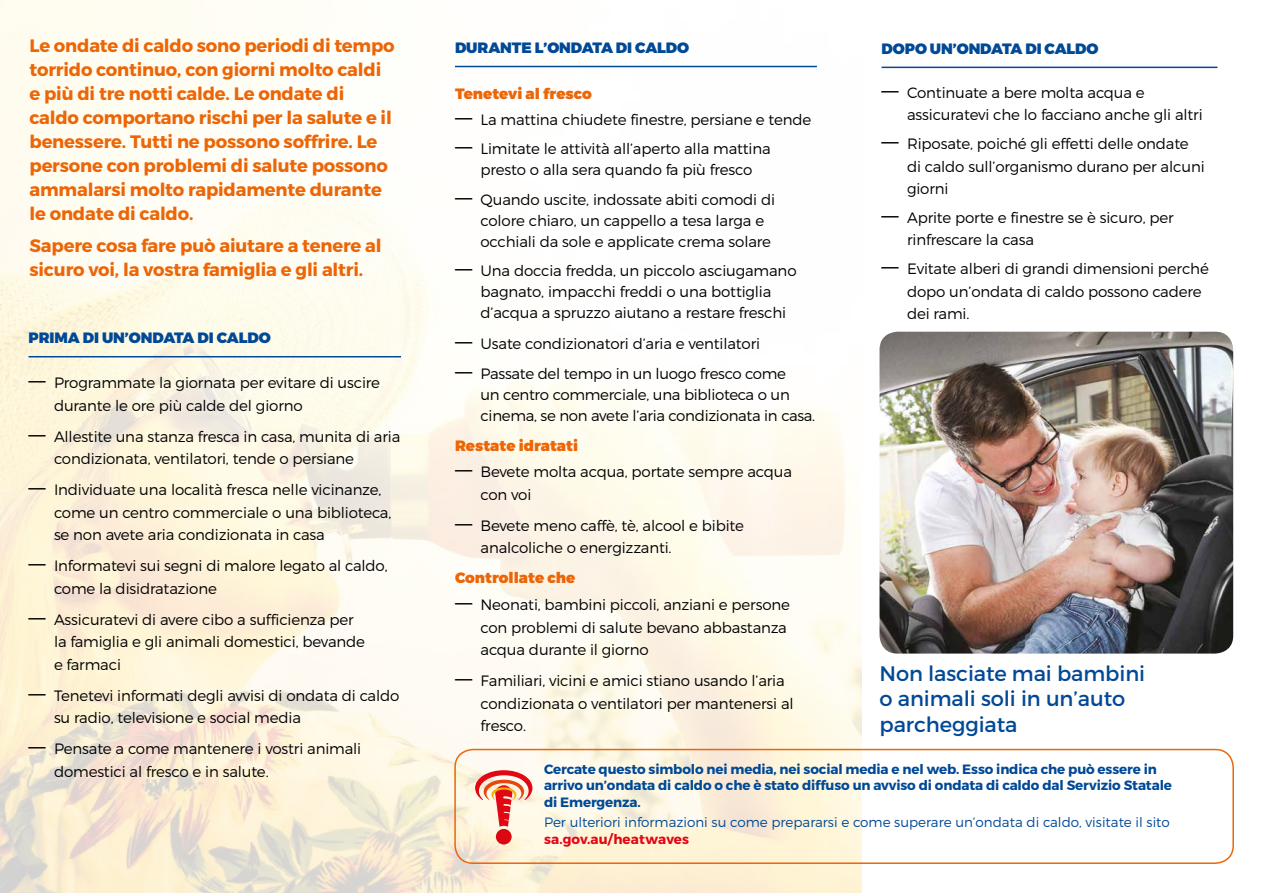
<style>
.page{position:relative;width:1263px;height:893px;background:#fff}
.page>*{position:absolute;margin:0;border:0;box-sizing:border-box;transform-origin:0 0}
.t1{font:21px/25.2px "Montserrat";letter-spacing:-.005em;color:#004996}
.t2{font:700 18px/24px "Montserrat";letter-spacing:-.01em;color:#ec6608}
.t3{font:300 15px/22.5px "Montserrat";letter-spacing:-.01em;color:#000}
.t4{font:900 15px "Montserrat";letter-spacing:-.005em;color:#004996}
.t5{font:900 15px "Montserrat";color:#ec6608}
.t6{font:700 13.5px/16.2px "Montserrat";letter-spacing:-.01em;color:#004996}
.t7{font:300 13.5px "Montserrat";color:#004996}
.t8{font:700 13.5px "Montserrat";letter-spacing:.01em;color:#e30613}
.s1{font-size:24px}
</style>
<div class="page">
<img style="left:0;top:0;width:861px;height:893px">
<div style="left:454px;top:749px;width:780px;height:115px;border:2px solid #ec6608;border-radius:18px"></div>
<div style="left:496px;top:829px;width:16px;height:15px;background:#db0812;border-radius:50%"></div>
<svg style="left:475px;top:770px;width:57px;height:57px;background:#f4ab9c"></svg>
<img style="left:879px;top:332px;width:354px;height:322px">
<hr style="left:28px;top:356px;width:373px;height:1px;background:#004996">
<hr style="left:455px;top:66px;width:362px;height:1px;background:#004996">
<hr style="left:881px;top:67px;width:336px;height:1px;background:#004996">
<p class="t2" style="left:30px;top:34px;width:367px">Le ondate di caldo sono periodi di tempo torrido continuo, con giorni molto caldi e più di tre notti calde. Le ondate di caldo comportano rischi per la salute e il benessere. Tutti ne possono soffrire. Le persone con problemi di salute possono ammalarsi molto rapidamente durante le ondate di caldo.</p>
<p class="t2" style="left:30px;top:234px;width:354px">Sapere cosa fare può aiutare a tenere al sicuro voi, la vostra famiglia e gli altri.</p>
<p class="t4" style="left:28px;top:328px;width:244px">PRIMA DI UN’ONDATA DI CALDO</p>
<p class="t3" style="left:54px;top:371px;width:328px;text-indent:-26px"><span class="s1">—</span> Programmate la giornata per evitare di uscire durante le ore più calde del giorno</p>
<p class="t3" style="left:54px;top:425px;width:348px;text-indent:-26px"><span class="s1">—</span> Allestite una stanza fresca in casa, munita di aria condizionata, ventilatori, tende o persiane</p>
<p class="t3" style="left:54px;top:478px;width:339px;text-indent:-26px"><span class="s1">—</span> Individuate una località fresca nelle vicinanze, come un centro commerciale o una biblioteca, se non avete aria condizionata in casa</p>
<p class="t3" style="left:54px;top:554px;width:335px;text-indent:-26px"><span class="s1">—</span> Informatevi sui segni di malore legato al caldo, come la disidratazione</p>
<p class="t3" style="left:54px;top:608px;width:313px;text-indent:-26px"><span class="s1">—</span> Assicuratevi di avere cibo a sufficienza per la famiglia e gli animali domestici, bevande e farmaci</p>
<p class="t3" style="left:54px;top:684px;width:347px;text-indent:-26px"><span class="s1">—</span> Tenetevi informati degli avvisi di ondata di caldo su radio, televisione e social media</p>
<p class="t3" style="left:54px;top:737px;width:309px;text-indent:-26px"><span class="s1">—</span> Pensate a come mantenere i vostri animali domestici al fresco e in salute.</p>
<p class="t4" style="left:455px;top:38px;width:236px">DURANTE L’ONDATA DI CALDO</p>
<p class="t5" style="left:455px;top:85px;width:138px">Tenetevi al fresco</p>
<p class="t3" style="left:455px;top:108px;width:358px"><span class="s1">—</span> La mattina chiudete finestre, persiane e tende</p>
<p class="t3" style="left:455px;top:138px;width:317px;line-height:21px;text-align:center"><span class="s1">—</span> Limitate le attività all’aperto alla mattina presto o alla sera quando fa più fresco</p>
<p class="t3" style="left:480px;top:188px;width:296px;line-height:21px;text-indent:-26px"><span class="s1">—</span> Quando uscite, indossate abiti comodi di colore chiaro, un cappello a tesa larga e occhiali da sole e applicate crema solare</p>
<p class="t3" style="left:480px;top:260px;width:318px;line-height:21px;text-indent:-26px"><span class="s1">—</span> Una doccia fredda, un piccolo asciugamano bagnato, impacchi freddi o una bottiglia d’acqua a spruzzo aiutano a restare freschi</p>
<p class="t3" style="left:455px;top:332px;width:307px"><span class="s1">—</span> Usate condizionatori d’aria e ventilatori</p>
<p class="t3" style="left:480px;top:362px;width:336px;line-height:21px;text-indent:-26px"><span class="s1">—</span> Passate del tempo in un luogo fresco come<br>un centro commerciale, una biblioteca o un cinema, se non avete l’aria condizionata in casa.</p>
<p class="t5" style="left:455px;top:436px;width:124px">Restate idratati</p>
<p class="t3" style="left:480px;top:460px;width:313px;text-indent:-26px"><span class="s1">—</span> Bevete molta acqua, portate sempre acqua con voi</p>
<p class="t3" style="left:480px;top:514px;width:265px;text-indent:-26px"><span class="s1">—</span> Bevete meno caffè, tè, alcool e bibite analcoliche o energizzanti.</p>
<p class="t5" style="left:455px;top:569px;width:122px">Controllate che</p>
<p class="t3" style="left:480px;top:593px;width:311px;text-indent:-26px"><span class="s1">—</span> Neonati, bambini piccoli, anziani e persone con problemi di salute bevano abbastanza acqua durante il giorno</p>
<p class="t3" style="left:480px;top:669px;width:315px;text-indent:-26px"><span class="s1">—</span> Familiari, vicini e amici stiano usando l’aria condizionata o ventilatori per mantenersi al fresco.</p>
<p class="t4" style="left:881px;top:39px;width:219px">DOPO UN’ONDATA DI CALDO</p>
<p class="t3" style="left:907px;top:81px;width:297px;text-indent:-26px"><span class="s1">—</span> Continuate a bere molta acqua e assicuratevi che lo facciano anche gli altri</p>
<p class="t3" style="left:907px;top:132px;width:299px;text-indent:-26px"><span class="s1">—</span> Riposate, poiché gli effetti delle ondate di caldo sull’organismo durano per alcuni giorni</p>
<p class="t3" style="left:907px;top:206px;width:268px;text-indent:-26px"><span class="s1">—</span> Aprite porte e finestre se è sicuro, per rinfrescare la casa</p>
<p class="t3" style="left:907px;top:257px;width:303px;text-indent:-26px"><span class="s1">—</span> Evitate alberi di grandi dimensioni perché dopo un’ondata di caldo possono cadere dei rami.</p>
<h1 class="t1" style="left:879px;top:661px;width:267px">Non lasciate mai bambini o animali soli in un’auto parcheggiata</h1>
<p class="t6" style="left:544px;top:761px;width:629px">Cercate questo simbolo nei media, nei social media e nel web. Esso indica che può essere in arrivo un’ondata di caldo o che è stato diffuso un avviso di ondata di caldo dal Servizio Statale di Emergenza.</p>
<p class="t7" style="left:544px;top:814px;width:627px">Per ulteriori informazioni su come prepararsi e come superare un’ondata di caldo, visitate il sito</p>
<p class="t8" style="left:544px;top:831px;width:147px">sa.gov.au/heatwaves</p>
</div>
